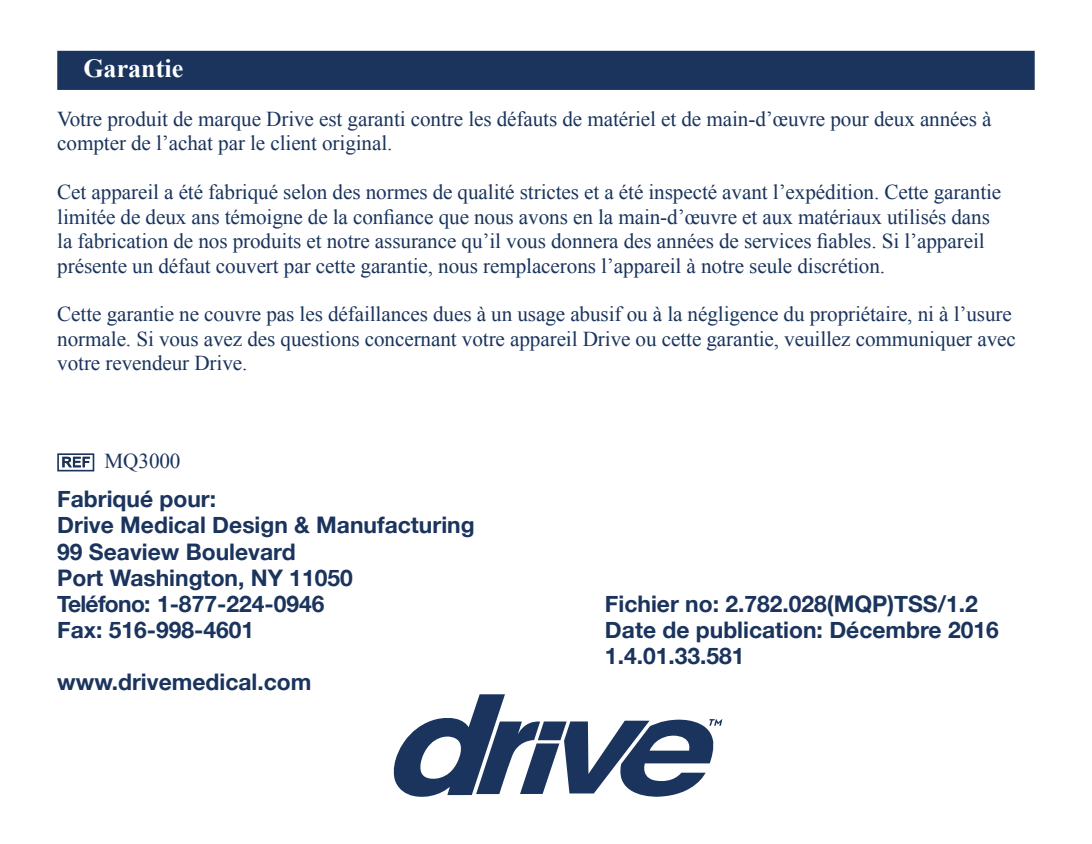
<style>
.page{position:relative;width:1092px;height:844px;background:#fff}
.page>*{position:absolute;margin:0;border:0;box-sizing:border-box;transform-origin:0 0}
.Solid_Ruled_Head{font:700 25.9px "Times New Roman";color:#fff}
.heading_bold_1{font:700 22.75px/25.9px "Helvetica Neue";color:#1a345d}
.text_1{font:21.35px/24.5px "Times New Roman";letter-spacing:-.005em;color:#1a345d}
</style>
<div class="page">
<div style="left:57px;top:51px;width:977px;height:39px;background:#1a345d"></div>
<svg style="left:57px;top:453px;width:37px;height:18px"></svg>
<svg style="left:62px;top:456px;width:28px;height:11px"></svg>
<svg style="left:393px;top:694px;width:329px;height:103px"></svg>
<p class="Solid_Ruled_Head" style="left:83px;top:50px;width:101px">Garantie</p>
<p class="text_1" style="left:57px;top:106px;width:935px">Votre produit de marque Drive est garanti contre les défauts de matériel et de main-d’œuvre pour deux années à compter de l’achat par le client original.</p>
<p class="text_1" style="left:57px;top:179px;width:945px">Cet appareil a été fabriqué selon des normes de qualité strictes et a été inspecté avant l’expédition. Cette garantie limitée de deux ans témoigne de la confiance que nous avons en la main-d’œuvre et aux matériaux utilisés dans la fabrication de nos produits et notre assurance qu’il vous donnera des années de services fiables. Si l’appareil présente un défaut couvert par cette garantie, nous remplacerons l’appareil à notre seule discrétion.</p>
<p class="text_1" style="left:57px;top:301px;width:960px">Cette garantie ne couvre pas les défaillances dues à un usage abusif ou à la négligence du propriétaire, ni à l’usure normale. Si vous avez des questions concernant votre appareil Drive ou cette garantie, veuillez communiquer avec votre revendeur Drive.</p>
<p class="text_1" style="left:105px;top:448px;width:77px">MQ3000</p>
<p class="heading_bold_1" style="left:57px;top:485px;width:419px">Fabriqué pour:<br>Drive Medical Design &amp; Manufacturing<br>99 Seaview Boulevard</p>
<p class="heading_bold_1" style="left:57px;top:563px;width:297px">Port Washington, NY 11050</p>
<p class="heading_bold_1" style="left:57px;top:589px;width:269px">Teléfono: 1-877-224-0946</p>
<p class="heading_bold_1" style="left:605px;top:589px;width:374px">Fichier no: 2.782.028(MQP)TSS/1.2</p>
<p class="heading_bold_1" style="left:57px;top:615px;width:198px">Fax: 516-998-4601</p>
<p class="heading_bold_1" style="left:605px;top:615px;width:395px">Date de publication: Décembre 2016</p>
<p class="heading_bold_1" style="left:605px;top:641px;width:141px">1.4.01.33.581</p>
<p class="heading_bold_1" style="left:57px;top:667px;width:256px">www.drivemedical.com</p>
</div>
